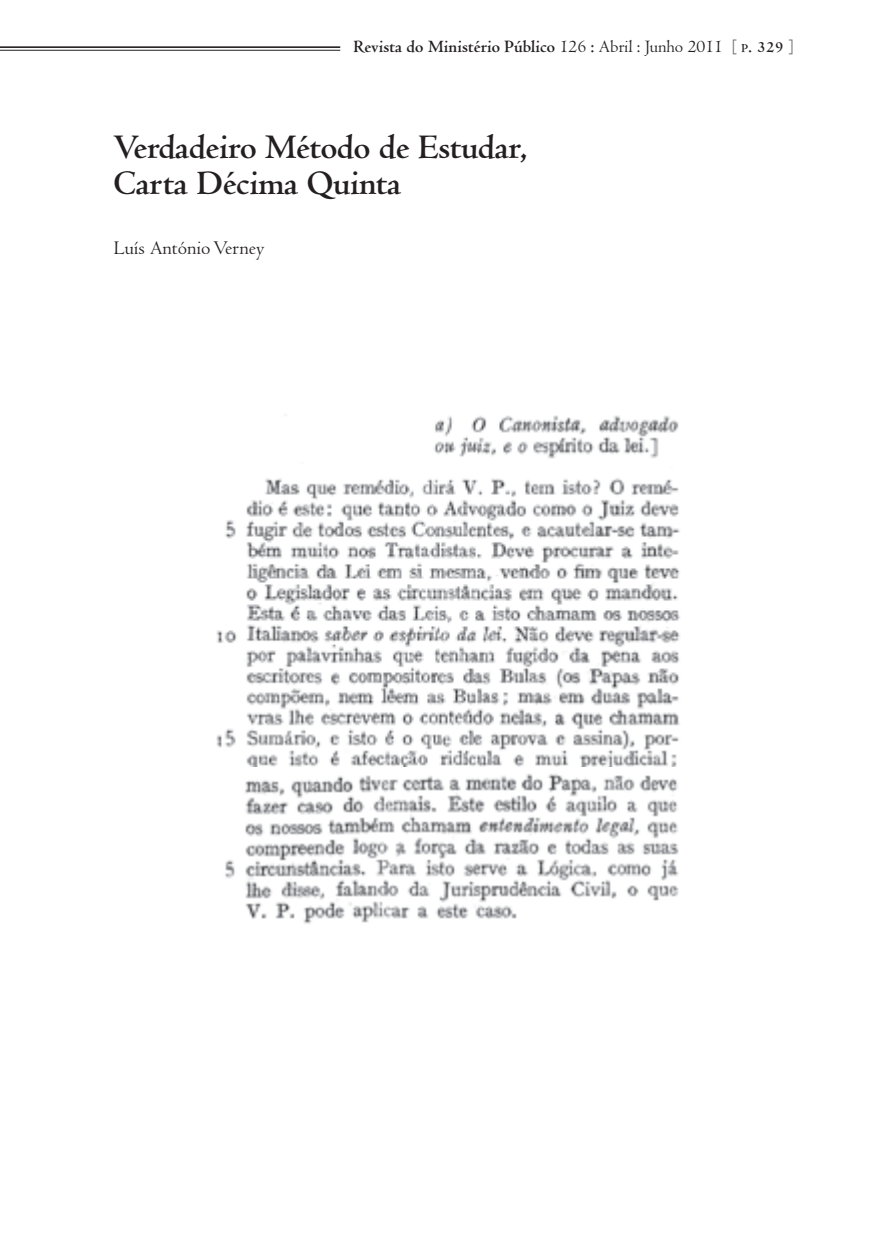
<style>
.page{position:relative;width:879px;height:1248px;background:#fff}
.page>*{position:absolute;margin:0;border:0;box-sizing:border-box;transform-origin:0 0}
.t1{font:700 36px/36px "Centaur";letter-spacing:-.01em;color:#231f20}
.t2{font:20px "Centaur";color:#231f20}
.t3{font:700 18px "Centaur";color:#231f20}
.s1{font-weight:400}
.s2{font-size:16px;color:#6c6d70}
.s3{font-size:12.6px}
.s4{font-size:16px}
</style>
<div class="page">
<hr style="left:0;top:50px;width:340px;height:1px;background:#231f20">
<hr style="left:0;top:46px;width:340px;height:2px;background:#231f20">
<img style="left:216px;top:415px;width:464px;height:352px">
<img style="left:225px;top:773px;width:454px;height:151px">
<p class="t3" style="left:354px;top:37px;width:442px">Revista do Ministério Público <span class="s1">126</span> : <span class="s1">Abril : Junho 2011</span> <span class="s2">[</span> <span class="s3">p</span>. <span class="s4">329</span> <span class="s2">]</span></p>
<h1 class="t1" style="left:113px;top:130px;width:415px">Verdadeiro Método de Estudar,<br>Carta Décima Quinta</h1>
<p class="t2" style="left:113px;top:237px;width:152px">Luís António Verney</p>
</div>
